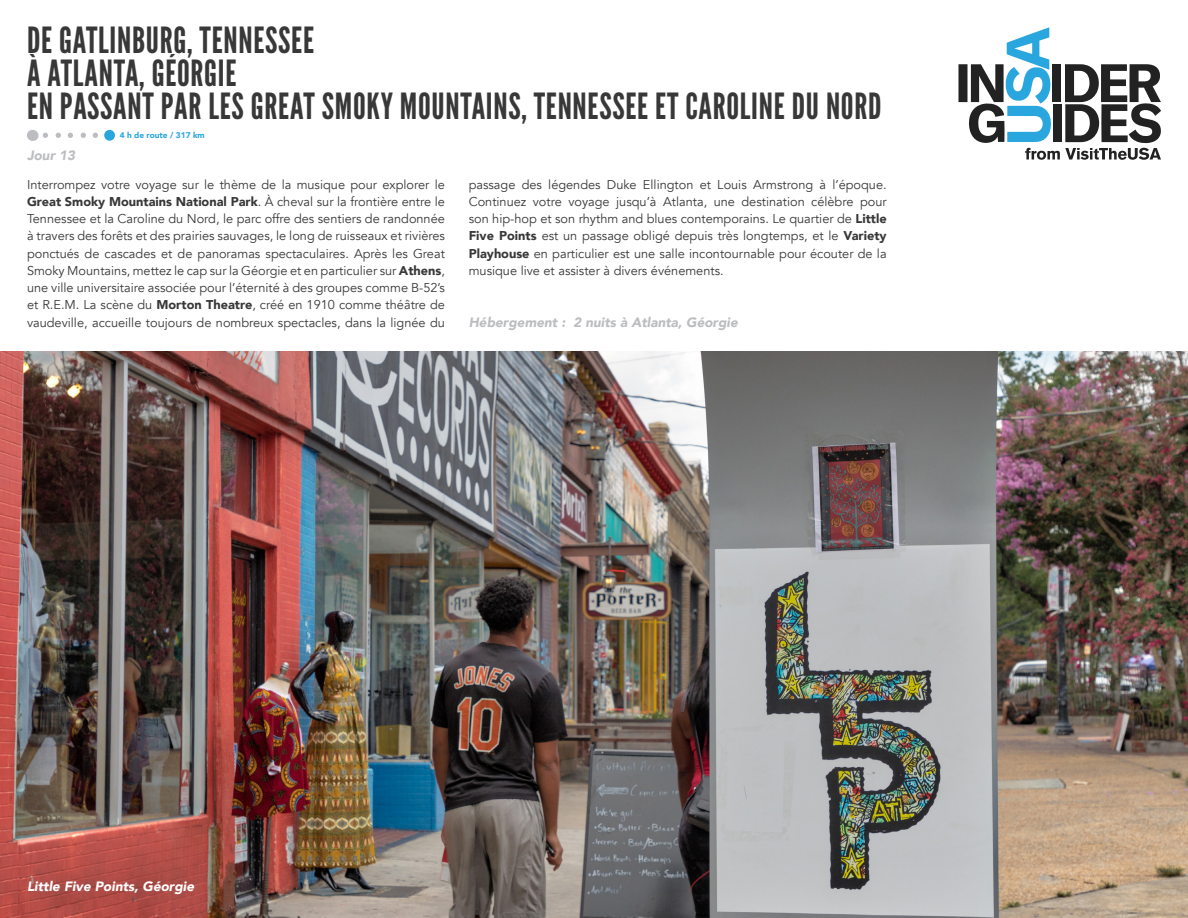
<style>
.page{position:relative;width:1188px;height:918px;background:#fff}
.page>*{position:absolute;margin:0;border:0;box-sizing:border-box;transform-origin:0 0}
.Section_Title_no_lin{font:36px/33px "League Gothic";letter-spacing:.02em;color:#383839}
.Section_Title_no_lin-2{font:italic 900 13.5px "Avenir";color:#bcbdc0}
.Photo_Caption{font:italic 900 13.5px "Avenir";color:#fff}
.t1{font:12.75px/17.2px "Avenir";color:#383839;text-align:justify}
.t2{font:900 8.25px "Avenir";color:#2aa6de}
.s1{font-weight:900}
</style>
<div class="page">
<img style="left:0;top:352px;width:1188px;height:566px">
<svg style="left:958px;top:27px;width:203px;height:133px"></svg>
<div style="left:0;top:830px;width:242px;height:88px;background:#231f20;opacity:.5"></div>
<svg style="left:43px;top:133px;width:18px;height:5px"></svg>
<div style="left:27px;top:130px;width:11px;height:11px;background:#bcbdc0;border-radius:50%"></div>
<svg style="left:68px;top:133px;width:18px;height:5px"></svg>
<svg style="left:93px;top:133px;width:5px;height:5px"></svg>
<div style="left:104px;top:130px;width:11px;height:11px;background:#2aa6de;border-radius:50%"></div>
<p class="Section_Title_no_lin" style="left:27px;top:24px;width:856px">DE GATLINBURG, TENNESSEE<br>À ATLANTA, GÉORGIE<br>EN PASSANT PAR LES GREAT SMOKY MOUNTAINS, TENNESSEE ET CAROLINE DU NORD</p>
<p class="Section_Title_no_lin-2" style="left:27px;top:144px;width:50px">Jour 13</p>
<p class="t2" style="left:120px;top:128px;width:87px">4 h de route / 317 km</p>
<p class="t1" style="left:27px;top:176px;width:420px">Interrompez votre voyage sur le thème de la musique pour explorer le <span class="s1">Great Smoky Mountains National Park</span>. À cheval sur la frontière entre le Tennessee et la Caroline du Nord, le parc offre des sentiers de randonnée à travers des forêts et des prairies sauvages, le long de ruisseaux et rivières ponctués de cascades et de panoramas spectaculaires. Après les Great Smoky Mountains, mettez le cap sur la Géorgie et en particulier sur <span class="s1">Athens</span>, une ville universitaire associée pour l’éternité à des groupes comme B-52’s et R.E.M. La scène du <span class="s1">Morton Theatre</span>, créé en 1910 comme théâtre de vaudeville, accueille toujours de nombreux spectacles, dans la lignée du</p>
<p class="t1" style="left:469px;top:176px;width:419px">passage des légendes Duke Ellington et Louis Armstrong à l’époque.<br>Continuez votre voyage jusqu’à Atlanta, une destination célèbre pour son hip-hop et son rhythm and blues contemporains. Le quartier de <span class="s1">Little Five Points</span> est un passage obligé depuis très longtemps, et le <span class="s1">Variety Playhouse</span> en particulier est une salle incontournable pour écouter de la musique live et assister à divers événements.</p>
<p class="Section_Title_no_lin-2" style="left:469px;top:311px;width:271px">Hébergement : 2 nuits à Atlanta, Géorgie</p>
<p class="Photo_Caption" style="left:27px;top:875px;width:169px">Little Five Points, Géorgie</p>
</div>
